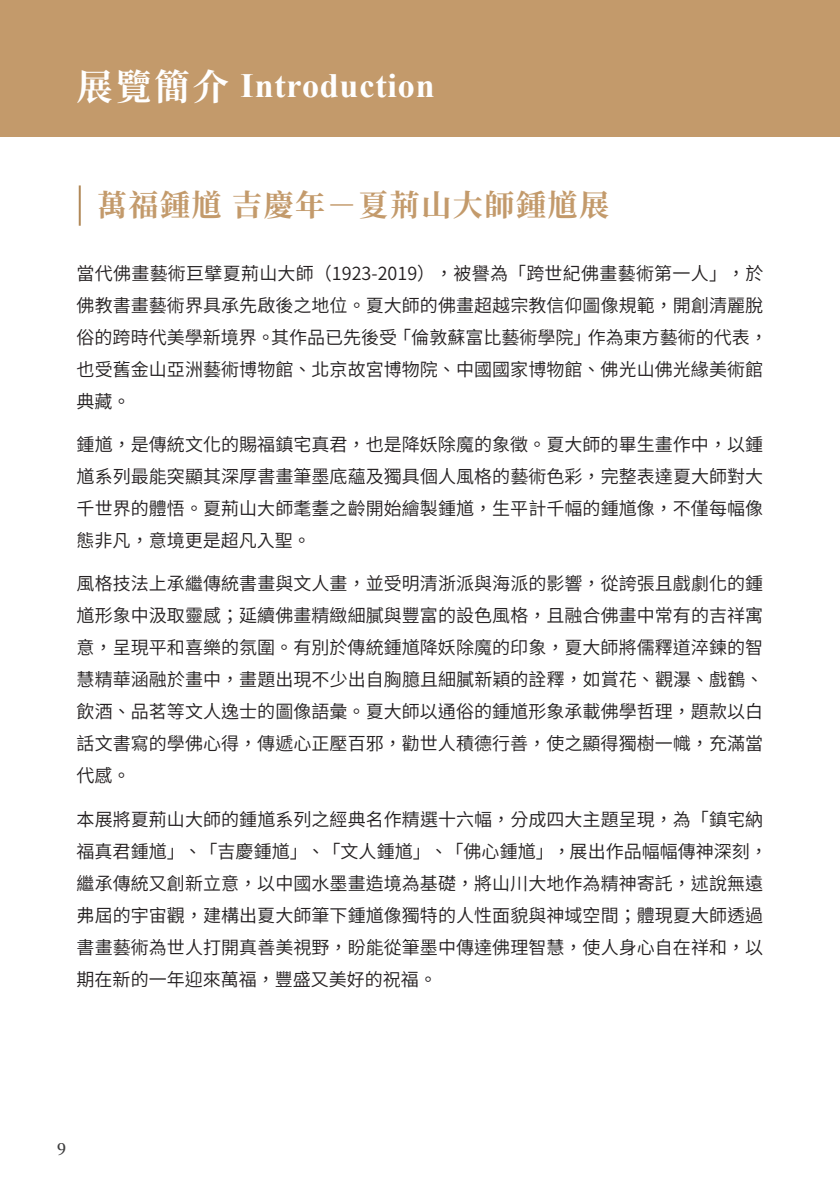
<style>
.page{position:relative;width:840px;height:1191px;background:#fff}
.page>*{position:absolute;margin:0;border:0;box-sizing:border-box;transform-origin:0 0}
.t1{font:700 34px "Times New Roman";letter-spacing:.025em;color:#fff}
.t2{font:700 30px "Noto Serif CJ Ktc";letter-spacing:.05em;color:#c39a6b}
.t3{font:700 20px "Times New Roman";color:#fff}
.t4{font:600 18px/32px "Noto Sans CJ Ktc";letter-spacing:.005em;color:#231f20}
.t5{font:600 16px "Noto Serif CJ Ktc";color:#3e3e3f}
.s1{font-family:"Noto Serif CJ Ktc";font-size:36px}
</style>
<div class="page">
<div style="left:0;top:0;width:839px;height:136px;background:#c39a6b"></div>
<hr style="left:79px;top:185px;width:2px;height:41px;background:#b18959">
<h1 class="t1" style="left:77px;top:62px;width:359px"><span class="s1">展覽簡介</span> Introduction</h1>
<p class="t3" style="left:77px;top:76px;width:161px">INTRODUCTION</p>
<h2 class="t2" style="left:97px;top:188px;width:513px">萬福鍾馗 吉慶年－夏荊山大師鍾馗展</h2>
<p class="t4" style="left:77px;top:257px;width:692px">當代佛畫藝術巨擘夏荊山大師（1923-2019），被譽為「跨世紀佛畫藝術第一人」，於佛教書畫藝術界具承先啟後之地位。夏大師的佛畫超越宗教信仰圖像規範，開創清麗脫俗的跨時代美學新境界。其作品已先後受「倫敦蘇富比藝術學院」作為東方藝術的代表，也受舊金山亞洲藝術博物館、北京故宮博物院、中國國家博物館、佛光山佛光緣美術館典藏。</p>
<p class="t4" style="left:77px;top:429px;width:687px;text-align:justify">鍾馗，是傳統文化的賜福鎮宅真君，也是降妖除魔的象徵。夏大師的畢生畫作中，以鍾馗系列最能突顯其深厚書畫筆墨底蘊及獨具個人風格的藝術色彩，完整表達夏大師對大千世界的體悟。夏荊山大師耄耋之齡開始繪製鍾馗，生平計千幅的鍾馗像，不僅每幅像態非凡，意境更是超凡入聖。</p>
<p class="t4" style="left:77px;top:568px;width:687px;text-align:justify">風格技法上承繼傳統書畫與文人畫，並受明清浙派與海派的影響，從誇張且戲劇化的鍾馗形象中汲取靈感；延續佛畫精緻細膩與豐富的設色風格，且融合佛畫中常有的吉祥寓意，呈現平和喜樂的氛圍。有別於傳統鍾馗降妖除魔的印象，夏大師將儒釋道淬鍊的智慧精華涵融於畫中，畫題出現不少出自胸臆且細膩新穎的詮釋，如賞花、觀瀑、戲鶴、飲酒、品茗等文人逸士的圖像語彙。夏大師以通俗的鍾馗形象承載佛學哲理，題款以白話文書寫的學佛心得，傳遞心正壓百邪，勸世人積德行善，使之顯得獨樹一幟，充滿當代感。</p>
<p class="t4" style="left:77px;top:803px;width:692px">本展將夏荊山大師的鍾馗系列之經典名作精選十六幅，分成四大主題呈現，為「鎮宅納福真君鍾馗」、「吉慶鍾馗」、「文人鍾馗」、「佛心鍾馗」，展出作品幅幅傳神深刻，繼承傳統又創新立意，以中國水墨畫造境為基礎，將山川大地作為精神寄託，述說無遠弗屆的宇宙觀，建構出夏大師筆下鍾馗像獨特的人性面貌與神域空間；體現夏大師透過書畫藝術為世人打開真善美視野，盼能從筆墨中傳達佛理智慧，使人身心自在祥和，以期在新的一年迎來萬福，豐盛又美好的祝福。</p>
<p class="t5" style="left:57px;top:1140px;width:11px">9</p>
</div>
